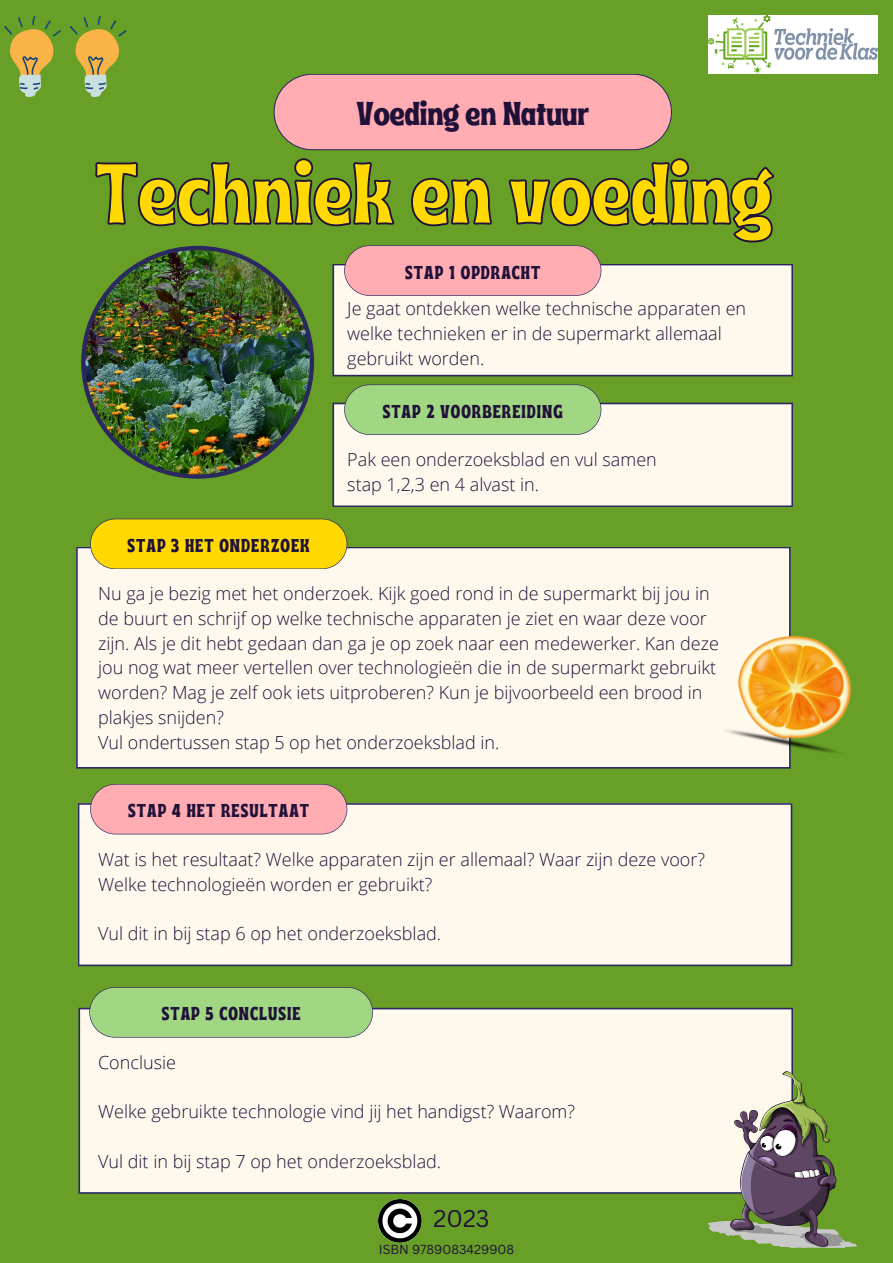
<style>
.page{position:relative;width:893px;height:1263px;background:#679f27}
.page>*{position:absolute;margin:0;border:0;box-sizing:border-box;transform-origin:0 0}
.t1{font:86.1px "Ayr Tropika Island Int";color:#ffd900}
.t2{font:33.08px "Ayr Tropika Island Int";color:#201139}
.t3{font:23.55px "Canva Sans";color:#201139}
.t4{font:18.6px "Ayr Tropika Island Int";letter-spacing:.055em;color:#201139}
.t5{font:300 18px/24.8px "Open Sans";color:#201139}
.t6{font:12.75px "Canva Sans";color:#201139}
</style>
<div class="page">
<div style="left:332px;top:264px;width:461px;height:112px;background:#fff9ed"></div>
<div style="left:332px;top:403px;width:461px;height:104px;background:#fff9ed"></div>
<div style="left:78px;top:1008px;width:715px;height:186px;background:#fff9ed"></div>
<div style="left:78px;top:803px;width:714px;height:163px;background:#fff9ed"></div>
<div style="left:76px;top:547px;width:714px;height:222px;background:#fff9ed"></div>
<svg style="left:90px;top:519px;width:257px;height:50px;background:#f7d407"></svg>
<svg style="left:344px;top:245px;width:257px;height:51px;background:#f5a9ae"></svg>
<svg style="left:344px;top:384px;width:257px;height:51px;background:#9ed081"></svg>
<svg style="left:90px;top:784px;width:257px;height:50px;background:#f7aaaf"></svg>
<svg style="left:89px;top:987px;width:284px;height:50px;background:#9fd282"></svg>
<img style="left:81px;top:246px;width:233px;height:233px">
<svg style="left:95px;top:158px;width:679px;height:85px"></svg>
<svg style="left:273px;top:74px;width:399px;height:76px;background:#f2a8aa"></svg>
<svg style="left:4px;top:16px;width:57px;height:81px"></svg>
<img style="left:709px;top:16px;width:168px;height:58px">
<img style="left:379px;top:1199px;width:43px;height:43px">
<img style="left:709px;top:622px;width:142px;height:139px">
<img style="left:709px;top:1071px;width:147px;height:176px">
<svg style="left:70px;top:16px;width:57px;height:81px"></svg>
<p class="t2" style="left:356px;top:82px;width:234px">Voeding en Natuur</p>
<h1 class="t1" style="left:95px;top:112px;width:678px">Techniek en voeding</h1>
<p class="t4" style="left:405px;top:254px;width:137px">STAP 1 OPDRACHT</p>
<h5 class="t5" style="left:347px;top:296px;width:400px">Je gaat ontdekken welke technische apparaten en welke technieken er in de supermarkt allemaal gebruikt worden.</h5>
<p class="t4" style="left:383px;top:394px;width:182px">STAP 2 VOORBEREIDING</p>
<p class="t4" style="left:128px;top:528px;width:184px">STAP 3 HET ONDERZOEK</p>
<h5 class="t5" style="left:347px;top:446px;width:311px">Pak een onderzoeksblad en vul samen stap 1,2,3 en 4 alvast in.</h5>
<h4 class="t5" style="left:98px;top:581px;width:622px">Nu ga je bezig met het onderzoek. Kijk goed rond in de supermarkt bij jou in de buurt en schrijf op welke technische apparaten je ziet en waar deze voor zijn. Als je dit hebt gedaan dan ga je op zoek naar een medewerker. Kan deze jou nog wat meer vertellen over technologieën die in de supermarkt gebruikt worden? Mag je zelf ook iets uitproberen? Kun je bijvoorbeeld een brood in plakjes snijden?<br>Vul ondertussen stap 5 op het onderzoeksblad in.</h4>
<h2 class="t4" style="left:128px;top:793px;width:182px">STAP 4 HET RESULTAAT</h2>
<h4 class="t5" style="left:98px;top:847px;width:608px">Wat is het resultaat? Welke apparaten zijn er allemaal? Waar zijn deze voor?<br>Welke technologieën worden er gebruikt?</h4>
<h5 class="t5" style="left:98px;top:921px;width:344px">Vul dit in bij stap 6 op het onderzoeksblad.</h5>
<p class="t4" style="left:162px;top:996px;width:140px">STAP 5 CONCLUSIE</p>
<h4 class="t5" style="left:98px;top:1049px;width:79px">Conclusie</h4>
<h5 class="t5" style="left:98px;top:1099px;width:478px">Welke gebruikte technologie vind jij het handigst? Waarom?</h5>
<h5 class="t5" style="left:98px;top:1148px;width:344px">Vul dit in bij stap 7 op het onderzoeksblad.</h5>
<h5 class="t3" style="left:433px;top:1202px;width:57px">2023</h5>
<p class="t6" style="left:379px;top:1241px;width:137px">ISBN 9789083429908</p>
</div>
